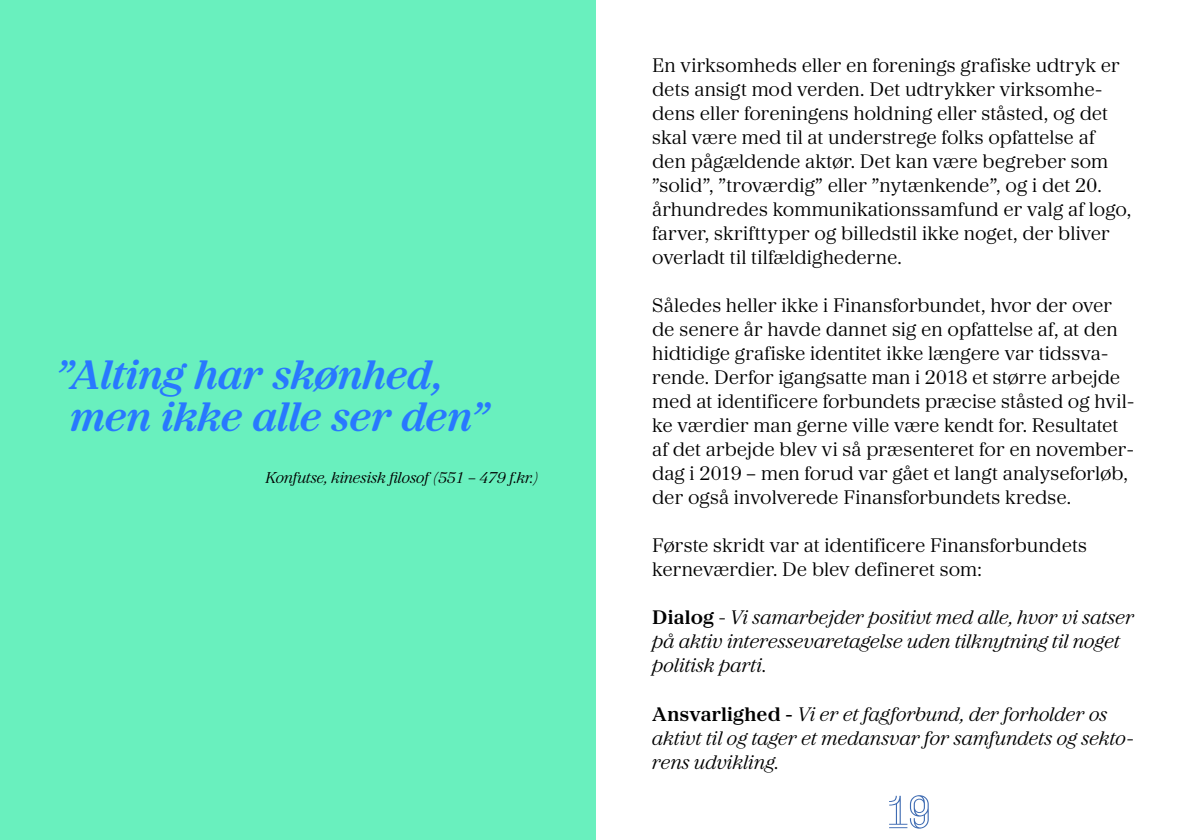
<style>
.page{position:relative;width:1191px;height:840px;background:#fff}
.page>*{position:absolute;margin:0;border:0;box-sizing:border-box;transform-origin:0 0}
.t1{font:italic 700 42px/42px "Italian Plate No 4 Expanded";color:#2878ff}
.t2{font:20px/24px "Italian Plate No 4 Expanded";color:#000}
.t3{font:italic 20px/24px "Italian Plate No 4 Expanded";letter-spacing:.01em;color:#000}
.t4{font:italic 16px "Italian Plate No 4 Expanded";color:#000}
.s1{font-weight:700;font-style:normal}
</style>
<div class="page">
<div style="left:0;top:0;width:595px;height:839px;background:#69f0be"></div>
<svg style="left:889px;top:795px;width:39px;height:33px"></svg>
<h1 class="t1" style="left:71px;top:353px;width:420px;text-indent:-14px">”Alting har skønhed, men ikke alle ser den”</h1>
<p class="t4" style="left:265px;top:468px;width:275px">Konfutse, kinesisk filosof (551 – 479 f.kr.)</p>
<p class="t2" style="left:652px;top:53px;width:480px">En virksomheds eller en forenings grafiske udtryk er dets ansigt mod verden. Det udtrykker virksomhe&shy;dens eller foreningens holdning eller ståsted, og det skal være med til at understrege folks opfattelse af den pågældende aktør. Det kan være begreber som ”solid”, ”troværdig” eller ”nytænkende”, og i det 20. århundredes kommunikationssamfund er valg af logo, farver, skrifttyper og billedstil ikke noget, der bliver overladt til tilfældighederne.</p>
<p class="t2" style="left:652px;top:293px;width:483px">Således heller ikke i Finansforbundet, hvor der over de senere år havde dannet sig en opfattelse af, at den hidtidige grafiske identitet ikke længere var tidssva&shy;rende. Derfor igangsatte man i 2018 et større arbejde med at identificere forbundets præcise ståsted og hvil&shy;ke værdier man gerne ville være kendt for. Resultatet af det arbejde blev vi så præsenteret for en november&shy;dag i 2019 – men forud var gået et langt analyseforløb, der også involverede Finansforbundets kredse.</p>
<p class="t2" style="left:652px;top:533px;width:436px">Første skridt var at identificere Finansforbundets kerneværdier. De blev defineret som:</p>
<p class="t3" style="left:652px;top:605px;width:483px"><span class="s1">Dialog</span> - Vi samarbejder positivt med alle, hvor vi satser på aktiv interessevaretagelse uden tilknytning til noget politisk parti.</p>
<p class="t3" style="left:652px;top:701px;width:483px"><span class="s1">Ansvarlighed -</span> Vi er et fagforbund, der forholder os aktivt til og tager et medansvar for samfundets og sekto&shy;rens udvikling.</p>
</div>
